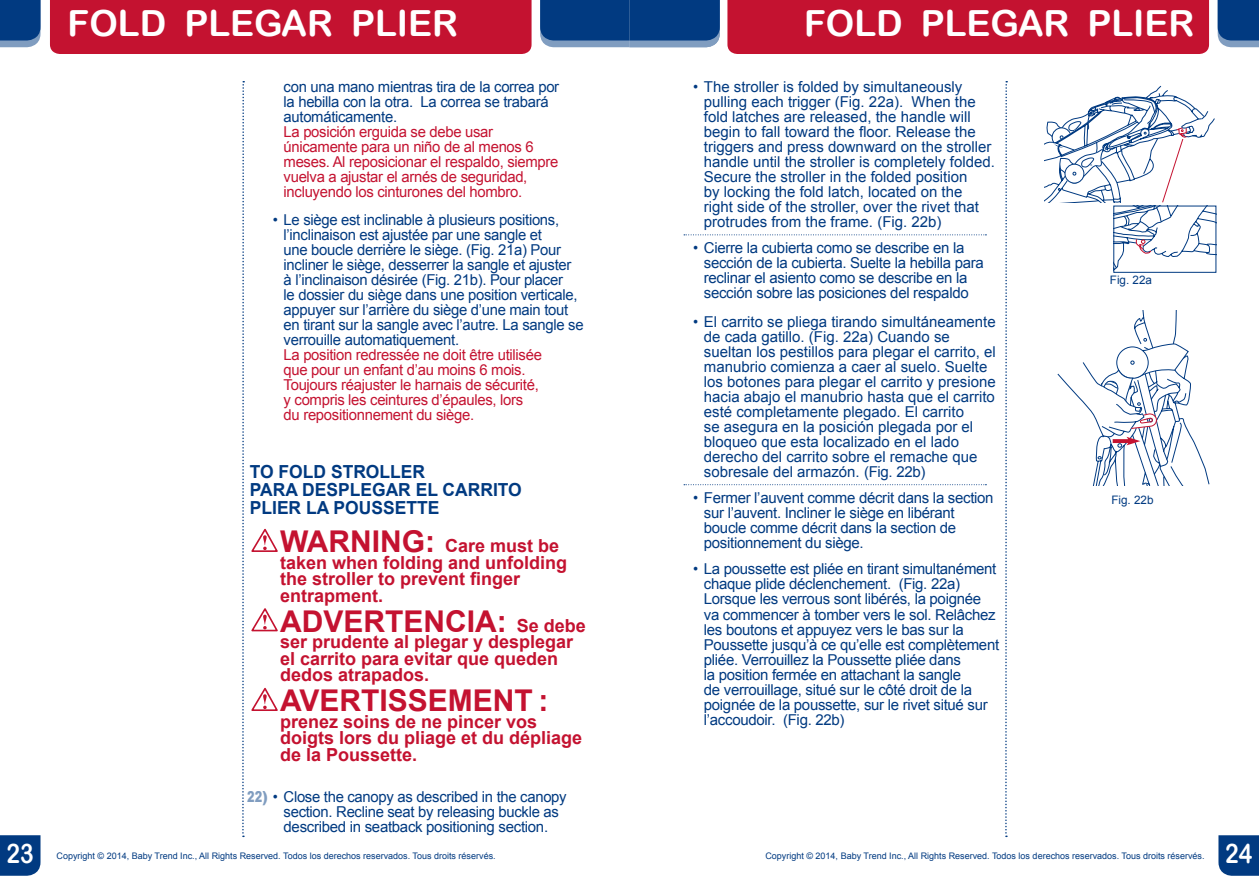
<style>
.page{position:relative;width:1259px;height:893px;background:#fff}
.page>*{position:absolute;margin:0;border:0;box-sizing:border-box;transform-origin:0 0}
.t1{font:36px "Arial Rounded MT Bold";color:#fff}
.t2{font:700 30px "Arial";color:#c41230}
.t3{font:27px "Arial Rounded MT Bold";color:#fff;scale:.85 1}
.t4{font:700 18px/16.5px "Arial";color:#c41230}
.t5{font:700 18px/18px "Arial";color:#013a81}
.t6{font:15px/15px "Arial";letter-spacing:-.02em;color:#013a81}
.t7{font:15px/15px "Arial";color:#013a81}
.t8{font:15px/15px "Arial";letter-spacing:-.02em;color:#c41230}
.t9{font:11.7px "Arial";color:#013a81}
.t10{font:9px "Arial";color:#013a81}
.s1{font-size:30px}
.s2{font-size:18px}
.s3{font-weight:900;color:#809dc0}
</style>
<div class="page">
<div style="left:50px;top:0;width:481px;height:54px;background:#c41230"></div>
<svg style="left:0;top:0;width:40px;height:47px;background:#164a8b"></svg>
<div style="left:0;top:835px;width:40px;height:41px;background:#013a81"></div>
<svg style="left:1218px;top:835px;width:41px;height:41px;background:#0c4386"></svg>
<svg style="left:1005px;top:81px;width:2px;height:756px"></svg>
<div style="left:727px;top:0;width:482px;height:54px;background:#c41230"></div>
<svg style="left:540px;top:0;width:180px;height:47px;background:#14498a"></svg>
<svg style="left:1217px;top:0;width:42px;height:47px;background:#1a4d8d"></svg>
<svg style="left:684px;top:234px;width:302px;height:1px"></svg>
<svg style="left:684px;top:484px;width:302px;height:1px"></svg>
<svg style="left:1044px;top:85px;width:172px;height:187px"></svg>
<svg style="left:1057px;top:311px;width:152px;height:175px"></svg>
<svg style="left:242px;top:81px;width:36px;height:756px"></svg>
<h1 class="t1" style="left:68px;top:2px;width:392px">FOLD PLEGAR PLIER</h1>
<h1 class="t1" style="left:804px;top:2px;width:392px">FOLD PLEGAR PLIER</h1>
<p class="t6" style="left:284px;top:79px;width:277px">con una mano mientras tira de la correa por la hebilla con la otra. La correa se trabará automáticamente.</p>
<p class="t8" style="left:284px;top:124px;width:276px">La posición erguida se debe usar únicamente para un niño de al menos 6 meses. Al reposicionar el respaldo, siempre vuelva a ajustar el arnés de seguridad, incluyendo los cinturones del hombro.</p>
<p class="t6" style="left:284px;top:213px;width:301px;text-indent:-11px">• Le siège est inclinable à plusieurs positions, l’inclinaison est ajustée par une sangle et<br>une boucle derrière le siège. (Fig. 21a) Pour incliner le siège, desserrer la sangle et ajuster<br>à l’inclinaison désirée (Fig. 21b). Pour placer<br>le dossier du siège dans une position verticale, appuyer sur l’arrière du siège d’une main tout en tirant sur la sangle avec l’autre. La sangle se verrouille automatiquement.</p>
<p class="t8" style="left:284px;top:348px;width:260px">La position redressée ne doit être utilisée que pour un enfant d’au moins 6 mois.<br>Toujours réajuster le harnais de sécurité, y compris les ceintures d’épaules, lors du repositionnement du siège.</p>
<p class="t5" style="left:250px;top:463px;width:273px">TO FOLD STROLLER<br>PARA DESPLEGAR EL CARRITO<br>PLIER LA POUSSETTE</p>
<p class="t4" style="left:280px;top:538px;width:289px"><span class="s1">WARNING:</span> Care must be taken when folding and unfolding the stroller to prevent finger entrapment.</p>
<h2 class="t2" style="left:280px;top:601px;width:307px">ADVERTENCIA: <span class="s2">Se debe</span></h2>
<p class="t4" style="left:280px;top:634px;width:295px">ser prudente al plegar y desplegar el carrito para evitar que queden dedos atrapados.</p>
<h2 class="t2" style="left:280px;top:681px;width:270px">AVERTISSEMENT :</h2>
<p class="t4" style="left:280px;top:714px;width:304px">prenez soins de ne pincer vos doigts lors du pliage et du dépliage de la Poussette.</p>
<p class="t6" style="left:284px;top:789px;width:285px;text-indent:-36px"><span class="s3">22)</span> • Close the canopy as described in the canopy section. Recline seat by releasing buckle as described in seatback positioning section.</p>
<p class="t7" style="left:704px;top:79px;width:292px;text-indent:-11px">• The stroller is folded by simultaneously pulling each trigger (Fig. 22a). When the fold latches are released, the handle will begin to fall toward the floor. Release the triggers and press downward on the stroller handle until the stroller is completely folded.<br>Secure the stroller in the folded position<br>by locking the fold latch, located on the right side of the stroller, over the rivet that protrudes from the frame. (Fig. 22b)</p>
<p class="t6" style="left:704px;top:241px;width:281px;text-indent:-11px">• Cierre la cubierta como se describe en la sección de la cubierta. Suelte la hebilla para reclinar el asiento como se describe en la sección sobre las posiciones del respaldo</p>
<p class="t7" style="left:704px;top:314px;width:293px;text-indent:-11px">• El carrito se pliega tirando simultáneamente de cada gatillo. (Fig. 22a) Cuando se sueltan los pestillos para plegar el carrito, el manubrio comienza a caer al suelo. Suelte los botones para plegar el carrito y presione hacia abajo el manubrio hasta que el carrito esté completamente plegado. El carrito<br>se asegura en la posición plegada por el bloqueo que esta localizado en el lado derecho del carrito sobre el remache que sobresale del armazón. (Fig. 22b)</p>
<p class="t6" style="left:704px;top:490px;width:291px;text-indent:-11px">• Fermer l’auvent comme décrit dans la section sur l’auvent. Incliner le siège en libérant boucle comme décrit dans la section de positionnement du siège.</p>
<p class="t6" style="left:704px;top:562px;width:297px;text-indent:-11px">• La poussette est pliée en tirant simultanément chaque plide déclenchement. (Fig. 22a)<br>Lorsque les verrous sont libérés, la poignée va commencer à tomber vers le sol. Relâchez les boutons et appuyez vers le bas sur la Poussette jusqu’à ce qu’elle est complètement pliée. Verrouillez la Poussette pliée dans<br>la position fermée en attachant la sangle<br>de verrouillage, situé sur le côté droit de la poignée de la poussette, sur le rivet situé sur l’accoudoir. (Fig. 22b)</p>
<p class="t9" style="left:1110px;top:272px;width:44px">Fig. 22a</p>
<p class="t9" style="left:1111px;top:492px;width:44px">Fig. 22b</p>
<h3 class="t3" style="left:6px;top:838px;width:34px">23</h3>
<h3 class="t3" style="left:1225px;top:838px;width:34px">24</h3>
<p class="t10" style="left:57px;top:850px;width:441px">Copyright © 2014, Baby Trend Inc., All Rights Reserved. Todos los derechos reservados. Tous droits réservés.</p>
<p class="t10" style="left:765px;top:850px;width:441px">Copyright © 2014, Baby Trend Inc., All Rights Reserved. Todos los derechos reservados. Tous droits réservés.</p>
</div>
